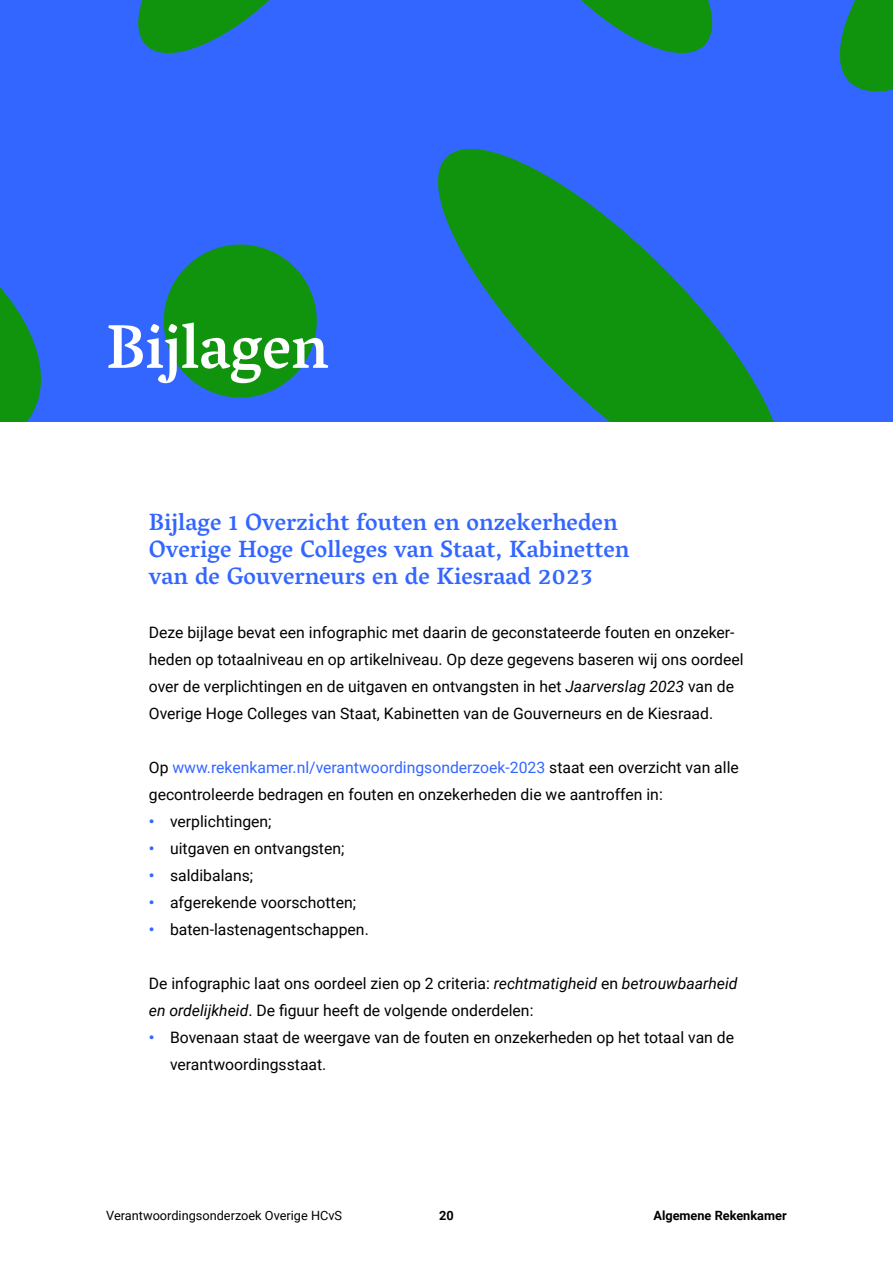
<style>
.page{position:relative;width:893px;height:1263px;background:#fff}
.page>*{position:absolute;margin:0;border:0;box-sizing:border-box;transform-origin:0 0}
._5_Kop_1_-_H2{font:500 63px "Vesper Libre";color:#fff}
._6_Kop_2_-_H3{font:500 24px/27px "Vesper Libre";color:#36f}
._0_Platte_tekst_-_P{font:15.75px/27px "Roboto";color:#000}
.t1{font:12.75px "Roboto";color:#000}
.t2{font:700 12.75px "Roboto";color:#000}
.s1{font-style:italic}
.s2{color:#36f}
.s3{font-weight:700;color:#36f}
</style>
<div class="page">
<div style="left:0;top:0;width:893px;height:422px;background:#36f"></div>
<svg style="left:438px;top:148px;width:336px;height:274px"></svg>
<div style="left:164px;top:244px;width:153px;height:154px;background:#10940d;border-radius:50%"></div>
<svg style="left:138px;top:0;width:132px;height:54px"></svg>
<svg style="left:581px;top:0;width:132px;height:54px"></svg>
<svg style="left:0;top:273px;width:181px;height:149px"></svg>
<svg style="left:839px;top:0;width:54px;height:92px;background:#148d2d"></svg>
<h2 class="_5_Kop_1_-_H2" style="left:106px;top:309px;width:224px">Bijlagen</h2>
<h3 class="_6_Kop_2_-_H3" style="left:149px;top:508px;width:482px">Bijlage 1 Overzicht fouten en onzekerheden<br>Overige Hoge Colleges van Staat, Kabinetten van de Gouverneurs en de Kiesraad 2023</h3>
<p class="_0_Platte_tekst_-_P" style="left:149px;top:618px;width:596px">Deze bijlage bevat een infographic met daarin de geconstateerde fouten en onzeker&shy;heden op totaalniveau en op artikelniveau. Op deze gegevens baseren wij ons oordeel over de verplichtingen en de uitgaven en ontvangsten in het <span class="s1">Jaarverslag 2023</span> van de Overige Hoge Colleges van Staat, Kabinetten van de Gouverneurs en de Kiesraad.</p>
<p class="_0_Platte_tekst_-_P" style="left:149px;top:753px;width:591px">Op <span class="s2">www.rekenkamer.nl/verantwoordingsonderzoek-2023</span> staat een overzicht van alle gecontroleerde bedragen en fouten en onzekerheden die we aantroffen in:</p>
<p class="_0_Platte_tekst_-_P" style="left:149px;top:807px;width:124px"><span class="s3">•</span> verplichtingen;</p>
<p class="_0_Platte_tekst_-_P" style="left:149px;top:834px;width:197px"><span class="s3">•</span> uitgaven en ontvangsten;</p>
<p class="_0_Platte_tekst_-_P" style="left:149px;top:861px;width:106px"><span class="s3">•</span> saldibalans;</p>
<p class="_0_Platte_tekst_-_P" style="left:149px;top:888px;width:209px"><span class="s3">•</span> afgerekende voorschotten;</p>
<p class="_0_Platte_tekst_-_P" style="left:149px;top:915px;width:221px"><span class="s3">•</span> baten-lastenagentschappen.</p>
<p class="_0_Platte_tekst_-_P" style="left:149px;top:969px;width:590px">De infographic laat ons oordeel zien op 2 criteria: <span class="s1">rechtmatigheid</span> en <span class="s1">betrouwbaarheid en ordelijkheid</span>. De figuur heeft de volgende onderdelen:</p>
<p class="_0_Platte_tekst_-_P" style="left:170px;top:1023px;width:565px;text-indent:-21px"><span class="s3">•</span> Bovenaan staat de weergave van de fouten en onzekerheden op het totaal van de verantwoordingsstaat.</p>
<p class="t1" style="left:106px;top:1207px;width:237px">Verantwoordingsonderzoek Overige HCvS</p>
<p class="t2" style="left:439px;top:1207px;width:16px">20</p>
<p class="t2" style="left:653px;top:1207px;width:135px">Algemene Rekenkamer</p>
</div>
